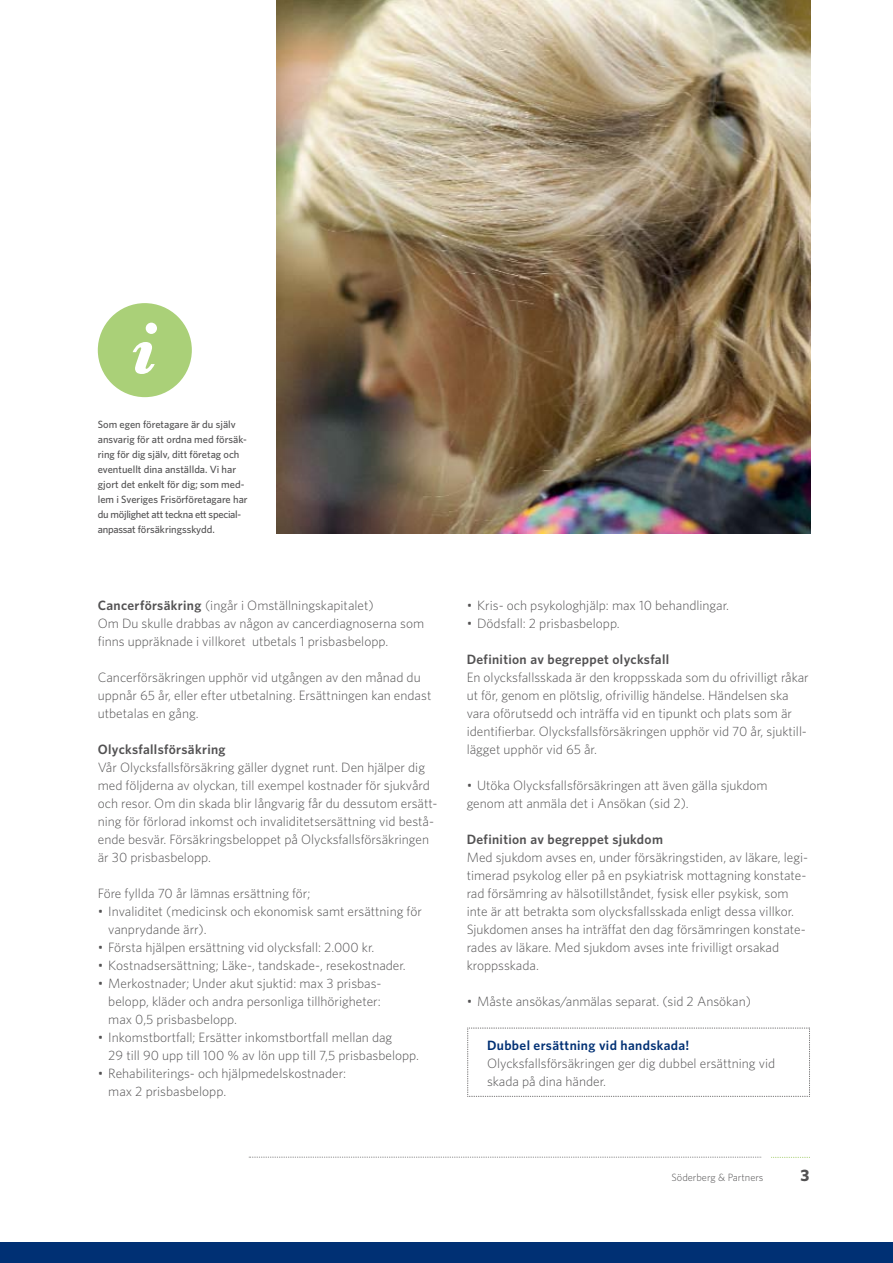
<style>
.page{position:relative;width:893px;height:1263px;background:#fff}
.page>*{position:absolute;margin:0;border:0;box-sizing:border-box;transform-origin:0 0}
.t1{font:italic 700 74.25px "Baskerville";color:#fff}
.t2{font:700 16.5px "Whitney";color:#525152}
.t3{font:300 13.5px/18px "Whitney";color:#525152}
.t4{font:600 13.5px "Whitney";letter-spacing:.025em;color:#525152}
.t5{font:600 13.5px "Whitney";letter-spacing:.025em;color:#003074}
.t6{font:500 10.5px/15px "Whitney";color:#525152}
.t7{font:300 10.5px "Whitney";color:#525152}
.s1{font-weight:600}
</style>
<div class="page">
<div style="left:0;top:1242px;width:893px;height:21px;background:#003074"></div>
<svg style="left:771px;top:1157px;width:39px;height:1px"></svg>
<svg style="left:249px;top:1157px;width:512px;height:1px"></svg>
<img style="left:276px;top:0;width:534px;height:534px">
<svg style="left:467px;top:1027px;width:343px;height:70px"></svg>
<svg style="left:98px;top:303px;width:94px;height:94px"></svg>
<h1 class="t1" style="left:131px;top:304px;width:26px">i</h1>
<p class="t6" style="left:98px;top:418px;width:151px">Som egen företagare är du själv ansvarig för att ordna med försäk&shy;ring för dig själv, ditt företag och eventuellt dina anställda. Vi har gjort det enkelt för dig; som med&shy;lem i Sveriges Frisör företagare har du möjlighet att teckna ett special&shy;anpassat försäkringsskydd.</p>
<p class="t3" style="left:98px;top:598px;width:328px"><span class="s1">Cancerförsäkring</span> (ingår i Omställningskapitalet)<br>Om Du skulle drabbas av någon av cancerdiagnoserna som finns uppräknade i villkoret utbetals 1 prisbasbelopp.</p>
<p class="t3" style="left:98px;top:670px;width:335px">Cancerförsäkringen upphör vid utgången av den månad du uppnår 65 år, eller efter utbetalning. Ersättningen kan endast utbetalas en gång.</p>
<p class="t4" style="left:98px;top:745px;width:129px">Olycksfallsförsäkring</p>
<p class="t3" style="left:98px;top:760px;width:341px">Vår Olycksfallsförsäkring gäller dygnet runt. Den hjälper dig med följderna av olyckan, till exempel kostnader för sjukvård och resor. Om din skada blir långvarig får du dessutom ersätt&shy;ning för förlorad inkomst och invaliditetsersättning vid bestå&shy;ende besvär. Försäkringsbeloppet på Olycksfallsförsäkringen är 30 prisbasbelopp.</p>
<p class="t3" style="left:98px;top:886px;width:214px">Före fyllda 70 år lämnas ersättning för;</p>
<p class="t3" style="left:108px;top:904px;width:315px;text-indent:-11px">• Invaliditet (medicinsk och ekonomisk samt ersättning för vanprydande ärr).</p>
<p class="t3" style="left:98px;top:940px;width:278px">• Första hjälpen ersättning vid olycksfall: 2.000 kr.</p>
<p class="t3" style="left:98px;top:958px;width:310px">• Kostnadsersättning; Läke-, tandskade-, resekostnader.</p>
<p class="t3" style="left:108px;top:976px;width:275px;text-align:justify;text-indent:-11px">• Merkostnader; Under akut sjuktid: max 3 prisbas&shy;belopp, kläder och andra personliga tillhörigheter: max 0,5 prisbasbelopp.</p>
<p class="t3" style="left:108px;top:1030px;width:312px;text-indent:-11px">• Inkomstbortfall; Ersätter inkomstbortfall mellan dag<br>29 till 90 upp till 100 % av lön upp till 7,5 prisbasbelopp.</p>
<p class="t3" style="left:108px;top:1066px;width:239px;text-indent:-11px">• Rehabiliterings- och hjälpmedelskostnader: max 2 prisbasbelopp.</p>
<p class="t3" style="left:467px;top:598px;width:264px">• Kris- och psykologhjälp: max 10 behandlingar.</p>
<p class="t3" style="left:467px;top:616px;width:155px">• Dödsfall: 2 prisbasbelopp.</p>
<p class="t4" style="left:467px;top:655px;width:204px">Definition av begreppet olycksfall</p>
<p class="t3" style="left:467px;top:670px;width:344px">En olycksfallsskada är den kroppsskada som du ofrivilligt råkar ut för, genom en plötslig, ofrivillig händelse. Händelsen ska vara oförutsedd och inträffa vid en tipunkt och plats som är identifierbar. Olycksfallsförsäkringen upphör vid 70 år, sjuktill&shy;lägget upphör vid 65 år.</p>
<p class="t3" style="left:467px;top:778px;width:302px">• Utöka Olycksfallsförsäkringen att även gälla sjukdom genom att anmäla det i Ansökan (sid 2).</p>
<p class="t4" style="left:467px;top:835px;width:198px">Definition av begreppet sjukdom</p>
<p class="t3" style="left:467px;top:850px;width:343px">Med sjukdom avses en, under försäkringstiden, av läkare, legi&shy;timerad psykolog eller på en psykiatrisk mottagning konstate&shy;rad försämring av hälsotillståndet, fysisk eller psykisk, som inte är att betrakta som olycksfallsskada enligt dessa villkor.<br>Sjukdomen anses ha inträffat den dag försämringen konstate&shy;rades av läkare. Med sjukdom avses inte frivilligt orsakad kroppsskada.</p>
<p class="t3" style="left:467px;top:994px;width:286px">• Måste ansökas/anmälas separat. (sid 2 Ansökan)</p>
<p class="t5" style="left:487px;top:1040px;width:204px">Dubbel ersättning vid handskada!</p>
<p class="t3" style="left:487px;top:1055px;width:290px">Olycksfallsförsäkringen ger dig dubbel ersättning vid skada på dina händer.</p>
<p class="t7" style="left:671px;top:1174px;width:93px">Söderberg &amp; Partners</p>
<p class="t2" style="left:800px;top:1170px;width:10px">3</p>
</div>
